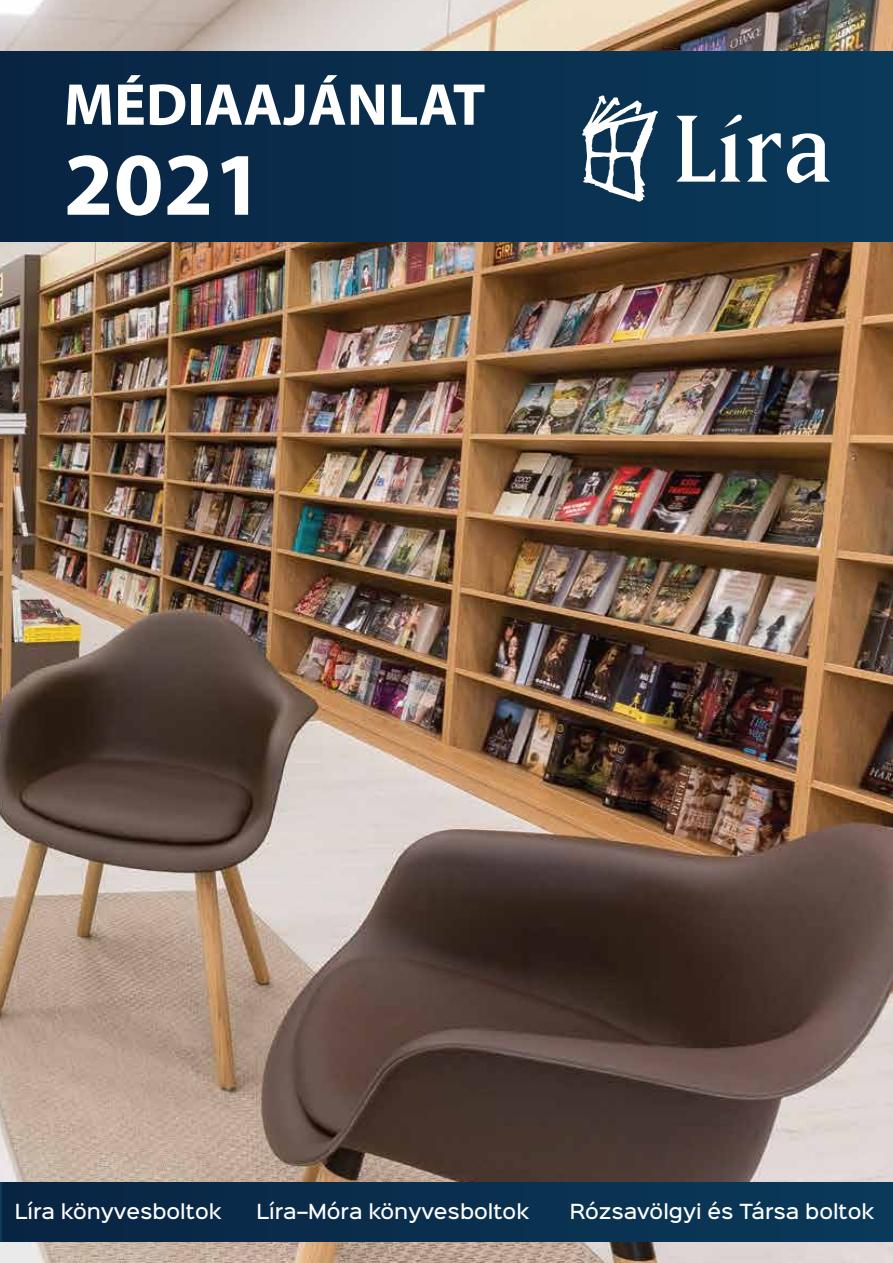
<style>
.page{position:relative;width:893px;height:1263px;background:#fff}
.page>*{position:absolute;margin:0;border:0;box-sizing:border-box;transform-origin:0 0}
.t1{font:700 90px "Myriad Pro";color:#fff}
.t2{font:700 59.55px "Myriad Pro";color:#fff}
.t3{font:500 18.75px "Sinkin Sans 500";color:#fff}
</style>
<div class="page">
<img style="left:0;top:0;width:893px;height:1263px">
<div style="left:0;top:51px;width:893px;height:191px;background:#0a2e4d"></div>
<div style="left:0;top:1183px;width:893px;height:59px;background:#0a2f4e"></div>
<hr style="left:0;top:1183px;width:1px;height:59px;background:#0a395a">
<svg style="left:676px;top:115px;width:105px;height:67px"></svg>
<svg style="left:787px;top:133px;width:43px;height:50px"></svg>
<svg style="left:582px;top:95px;width:76px;height:107px"></svg>
<h2 class="t2" style="left:64px;top:66px;width:423px">MÉDIAAJÁNLAT</h2>
<h1 class="t1" style="left:64px;top:126px;width:201px">2021</h1>
<p class="t3" style="left:15px;top:1195px;width:208px">Líra könyvesboltok</p>
<p class="t3" style="left:256px;top:1195px;width:274px">Líra–Móra könyvesboltok</p>
<p class="t3" style="left:570px;top:1195px;width:306px">Rózsavölgyi és Társa boltok</p>
</div>
